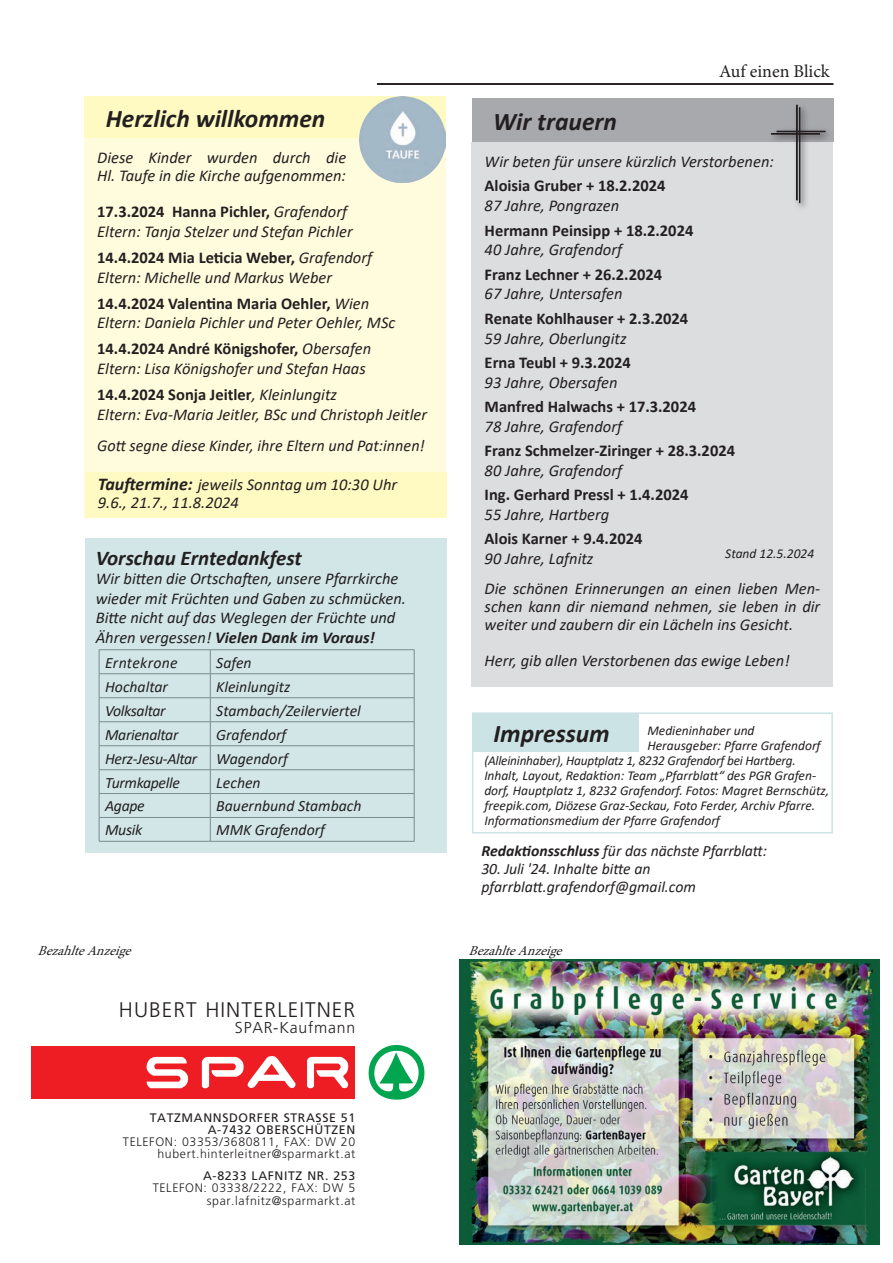
<style>
.page{position:relative;width:893px;height:1263px;background:#fff}
.page>*{position:absolute;margin:0;border:0;box-sizing:border-box;transform-origin:0 0}
.t1{font:italic 700 25.5px "Calibri";color:#231f20}
.t2{font:300 21.15px "Frutiger";letter-spacing:.05em;color:#231f20}
.t3{font:italic 700 21px "Calibri";color:#231f20}
.t4{font:18px "Minion Pro";color:#231f20}
.t5{font:italic 16.5px/19.8px "Calibri";color:#231f20}
.t6{font:700 16.5px "Calibri";color:#231f20}
.t7{font:italic 15.75px/24px "Calibri";color:#231f20}
.t8{font:italic 15.75px "Calibri";letter-spacing:-.02em;color:#231f20}
.t9{font:300 15.75px "Frutiger";letter-spacing:.05em;color:#231f20}
.t10{font:italic 15.75px "Calibri";letter-spacing:.02em;color:#231f20}
.t11{font:italic 13.5px "Calibri";color:#231f20}
.t12{font:italic 13.5px "Minion Pro";color:#231f20}
.t13{font:300 12.3px/12.3px "Frutiger";letter-spacing:.05em;color:#231f20;text-align:right}
.t14{font:12.3px/12.3px "Frutiger";letter-spacing:.05em;color:#231f20;text-align:right}
.s1{font-weight:700;font-style:normal}
.s2{font-weight:700;font-size:18px}
.s3{font-weight:700}
</style>
<div class="page">
<div style="left:472px;top:98px;width:361px;height:44px;background:#a8a9ad"></div>
<div style="left:472px;top:142px;width:361px;height:544px;background:#dcdddf"></div>
<div style="left:793px;top:102px;width:14px;height:107px;background:#231f20;opacity:.75"></div>
<div style="left:796px;top:105px;width:13px;height:107px;background:#231f20;opacity:.75"></div>
<div style="left:799px;top:107px;width:1px;height:96px;border:1px solid #231f20"></div>
<div style="left:774px;top:128px;width:60px;height:13px;background:#231f20;opacity:.75"></div>
<div style="left:768px;top:130px;width:60px;height:14px;background:#231f20;opacity:.75"></div>
<div style="left:771px;top:133px;width:49px;height:2px;border:1px solid #231f20"></div>
<div style="left:84px;top:96px;width:362px;height:43px;background:#fffac1"></div>
<div style="left:84px;top:138px;width:362px;height:379px;background:#fffcde"></div>
<img style="left:359px;top:97px;width:86px;height:85px">
<div style="left:85px;top:472px;width:361px;height:45px;background:#fffac1"></div>
<div style="left:85px;top:538px;width:361px;height:314px;background:#d2e6e8"></div>
<hr style="left:99px;top:649px;width:111px;height:1px;background:#7a8a8d">
<hr style="left:210px;top:649px;width:204px;height:1px;background:#7a8a8d">
<hr style="left:99px;top:673px;width:111px;height:1px;background:#7a8a8d">
<hr style="left:210px;top:673px;width:204px;height:1px;background:#7a8a8d">
<hr style="left:99px;top:697px;width:111px;height:1px;background:#7a8a8d">
<hr style="left:210px;top:697px;width:204px;height:1px;background:#7a8a8d">
<hr style="left:99px;top:721px;width:111px;height:1px;background:#7a8a8d">
<hr style="left:210px;top:721px;width:204px;height:1px;background:#7a8a8d">
<hr style="left:99px;top:745px;width:111px;height:1px;background:#7a8a8d">
<hr style="left:210px;top:745px;width:204px;height:1px;background:#7a8a8d">
<hr style="left:99px;top:769px;width:111px;height:1px;background:#7a8a8d">
<hr style="left:210px;top:769px;width:204px;height:1px;background:#7a8a8d">
<hr style="left:99px;top:793px;width:111px;height:1px;background:#7a8a8d">
<hr style="left:210px;top:793px;width:204px;height:1px;background:#7a8a8d">
<hr style="left:99px;top:817px;width:111px;height:1px;background:#7a8a8d">
<svg style="left:99px;top:650px;width:1px;height:191px"></svg>
<hr style="left:210px;top:817px;width:204px;height:1px;background:#7a8a8d">
<svg style="left:210px;top:650px;width:1px;height:191px"></svg>
<svg style="left:414px;top:650px;width:1px;height:191px"></svg>
<hr style="left:99px;top:841px;width:111px;height:1px;background:#7a8a8d">
<hr style="left:210px;top:841px;width:204px;height:1px;background:#7a8a8d">
<div style="left:472px;top:713px;width:167px;height:38px;background:#cce3e5"></div>
<div style="left:472px;top:712px;width:361px;height:121px;border:2px solid #cce3e5"></div>
<hr style="left:377px;top:83px;width:456px;height:2px;background:#231f20">
<img style="left:460px;top:960px;width:419px;height:284px">
<div style="left:31px;top:1046px;width:324px;height:53px;background:#ee1d23"></div>
<svg style="left:368px;top:1045px;width:57px;height:55px"></svg>
<svg style="left:307px;top:1057px;width:42px;height:31px"></svg>
<svg style="left:146px;top:1056px;width:42px;height:32px"></svg>
<svg style="left:202px;top:1056px;width:94px;height:32px"></svg>
<h1 class="t1" style="left:106px;top:101px;width:221px">Herzlich willkommen</h1>
<p class="t5" style="left:97px;top:148px;width:250px;line-height:18px">Diese Kinder wurden durch die<br>Hl. Taufe in die Kirche aufgenommen:</p>
<p class="t5" style="left:97px;top:201px;width:257px"><span class="s1">17.3.2024 Hanna Pichler,</span> Grafendorf<br>Eltern: Tanja Stelzer und Stefan Pichler</p>
<p class="t5" style="left:97px;top:247px;width:276px"><span class="s1">14.4.2024 Mia Leticia Weber,</span> Grafendorf<br>Eltern: Michelle und Markus Weber</p>
<p class="t5" style="left:97px;top:292px;width:300px"><span class="s1">14.4.2024 Valentina Maria Oehler,</span> Wien<br>Eltern: Daniela Pichler und Peter Oehler, MSc</p>
<p class="t5" style="left:97px;top:338px;width:275px"><span class="s1">14.4.2024 André Königshofer,</span> Obersafen<br>Eltern: Lisa Königshofer und Stefan Haas</p>
<p class="t5" style="left:97px;top:384px;width:331px"><span class="s1">14.4.2024 Sonja Jeitler</span>, Kleinlungitz<br>Eltern: Eva-Maria Jeitler, BSc und Christoph Jeitler</p>
<p class="t5" style="left:97px;top:435px;width:329px">Gott segne diese Kinder, ihre Eltern und Pat:innen!</p>
<p class="t5" style="left:98px;top:475px;width:301px;line-height:18px"><span class="s2">Tauftermine:</span> jeweils Sonntag um 10:30 Uhr<br>9.6., 21.7., 11.8.2024</p>
<p class="t3" style="left:96px;top:543px;width:208px">Vorschau Erntedankfest</p>
<p class="t5" style="left:96px;top:568px;width:312px">Wir bitten die Ortschaften, unsere Pfarrkirche wieder mit Früchten und Gaben zu schmücken.<br>Bitte nicht auf das Weglegen der Früchte und Ähren vergessen! <span class="s3">Vielen Dank im Voraus!</span></p>
<p class="t10" style="left:105px;top:651px;width:74px">Erntekrone</p>
<p class="t7" style="left:216px;top:650px;width:37px">Safen</p>
<p class="t7" style="left:105px;top:674px;width:64px">Hochaltar</p>
<p class="t7" style="left:216px;top:674px;width:76px">Kleinlungitz</p>
<p class="t8" style="left:105px;top:699px;width:62px">Volksaltar</p>
<p class="t7" style="left:216px;top:698px;width:146px">Stambach/Zeilerviertel</p>
<p class="t8" style="left:105px;top:723px;width:75px">Marienaltar</p>
<p class="t7" style="left:105px;top:722px;width:184px;text-align:justify;text-indent:111px">Grafendorf Herz-Jesu-Altar Wagendorf Turmkapelle</p>
<p class="t7" style="left:216px;top:770px;width:46px">Lechen</p>
<p class="t7" style="left:105px;top:793px;width:41px">Agape</p>
<p class="t7" style="left:216px;top:793px;width:147px">Bauernbund Stambach</p>
<p class="t7" style="left:105px;top:817px;width:39px">Musik</p>
<p class="t7" style="left:216px;top:817px;width:110px">MMK Grafendorf</p>
<p class="t12" style="left:38px;top:941px;width:101px">BezahlteAnzeige</p>
<p class="t2" style="left:119px;top:998px;width:238px">Hubert Hinterleitner</p>
<p class="t9" style="left:235px;top:1019px;width:122px">SPAr-Kaufmann</p>
<p class="t14" style="left:150px;top:1111px;width:207px">TATZMANNSDORFER STRASSE 51<br>A-7432 OBERSCHÜTZEN</p>
<p class="t13" style="left:123px;top:1136px;width:234px">teleFOn: 03353/3680811, FAX: DW 20 hubert.hinterleitner@sparmarkt.at</p>
<p class="t14" style="left:203px;top:1169px;width:154px">A-8233 LAFNITZ NR. 253</p>
<p class="t13" style="left:153px;top:1182px;width:204px">teleFOn: 03338/2222, FAX: DW 5 spar.lafnitz@sparmarkt.at</p>
<p class="t4" style="left:719px;top:59px;width:112px">Auf einen Blick</p>
<h1 class="t1" style="left:493px;top:103px;width:125px">Wir trauern</h1>
<p class="t5" style="left:485px;top:151px;width:291px">Wir beten für unsere kürzlich Verstorbenen:</p>
<p class="t6" style="left:485px;top:174px;width:182px">Aloisia Gruber + 18.2.2024</p>
<p class="t5" style="left:485px;top:195px;width:136px">87 Jahre, Pongrazen</p>
<p class="t6" style="left:485px;top:218px;width:210px">Hermann Peinsipp + 18.2.2024</p>
<p class="t5" style="left:485px;top:239px;width:139px">40 Jahre, Grafendorf</p>
<p class="t6" style="left:485px;top:262px;width:179px">Franz Lechner + 26.2.2024</p>
<p class="t5" style="left:485px;top:283px;width:139px">67 Jahre, Untersafen</p>
<p class="t6" style="left:485px;top:307px;width:205px">Renate Kohlhauser + 2.3.2024</p>
<p class="t5" style="left:485px;top:327px;width:143px">59 Jahre, Oberlungitz</p>
<p class="t6" style="left:485px;top:351px;width:148px">Erna Teubl + 9.3.2024</p>
<p class="t5" style="left:485px;top:372px;width:134px">93 Jahre, Obersafen</p>
<p class="t6" style="left:485px;top:395px;width:213px">Manfred Halwachs + 17.3.2024</p>
<p class="t5" style="left:485px;top:416px;width:139px">78 Jahre, Grafendorf</p>
<p class="t6" style="left:485px;top:439px;width:252px">Franz Schmelzer-Ziringer + 28.3.2024</p>
<p class="t5" style="left:485px;top:460px;width:139px">80 Jahre, Grafendorf</p>
<p class="t6" style="left:485px;top:483px;width:205px">Ing. Gerhard Pressl + 1.4.2024</p>
<p class="t5" style="left:485px;top:504px;width:126px">55 Jahre, Hartberg</p>
<p class="t6" style="left:485px;top:527px;width:159px">Alois Karner + 9.4.2024</p>
<p class="t5" style="left:485px;top:543px;width:337px;line-height:30px">90 Jahre, Lafnitz<br>Die schönen Erinnerungen an einen lieben Men-</p>
<p class="t5" style="left:485px;top:597px;width:337px;line-height:18px">schen kann dir niemand nehmen, sie leben in dir weiter und zaubern dir ein Lächeln ins Gesicht.</p>
<p class="t5" style="left:485px;top:650px;width:307px">Herr, gib allen Verstorbenen das ewige Leben!</p>
<p class="t11" style="left:725px;top:544px;width:91px">Stand 12.5.2024</p>
<h1 class="t1" style="left:493px;top:715px;width:118px">Impressum</h1>
<p class="t11" style="left:647px;top:721px;width:109px">Medieninhaber und</p>
<p class="t11" style="left:647px;top:736px;width:175px">Herausgeber: Pfarre Grafendorf</p>
<p class="t11" style="left:484px;top:751px;width:313px">(Alleininhaber), Hauptplatz 1, 8232 Grafendorf bei Hartberg.</p>
<p class="t11" style="left:484px;top:766px;width:333px">Inhalt, Layout, Redaktion: Team „Pfarrblatt“ des PGR Grafen-</p>
<p class="t11" style="left:484px;top:781px;width:346px">dorf, Hauptplatz 1, 8232 Grafendorf. Fotos: Magret Bernschütz,</p>
<p class="t11" style="left:484px;top:796px;width:332px">freepik.com, Diözese Graz-Seckau, Foto Ferder, Archiv Pfarre.</p>
<p class="t11" style="left:484px;top:811px;width:237px">Informationsmedium der Pfarre Grafendorf</p>
<p class="t7" style="left:481px;top:838px;width:287px"><span class="s3">Redaktionsschluss</span> für das nächste Pfarrblatt:</p>
<p class="t7" style="left:481px;top:859px;width:216px;line-height:18px">30. Juli '24. Inhalte bitte an pfarrblatt.grafendorf@gmail.com</p>
<p class="t12" style="left:469px;top:941px;width:101px">BezahlteAnzeige</p>
</div>
